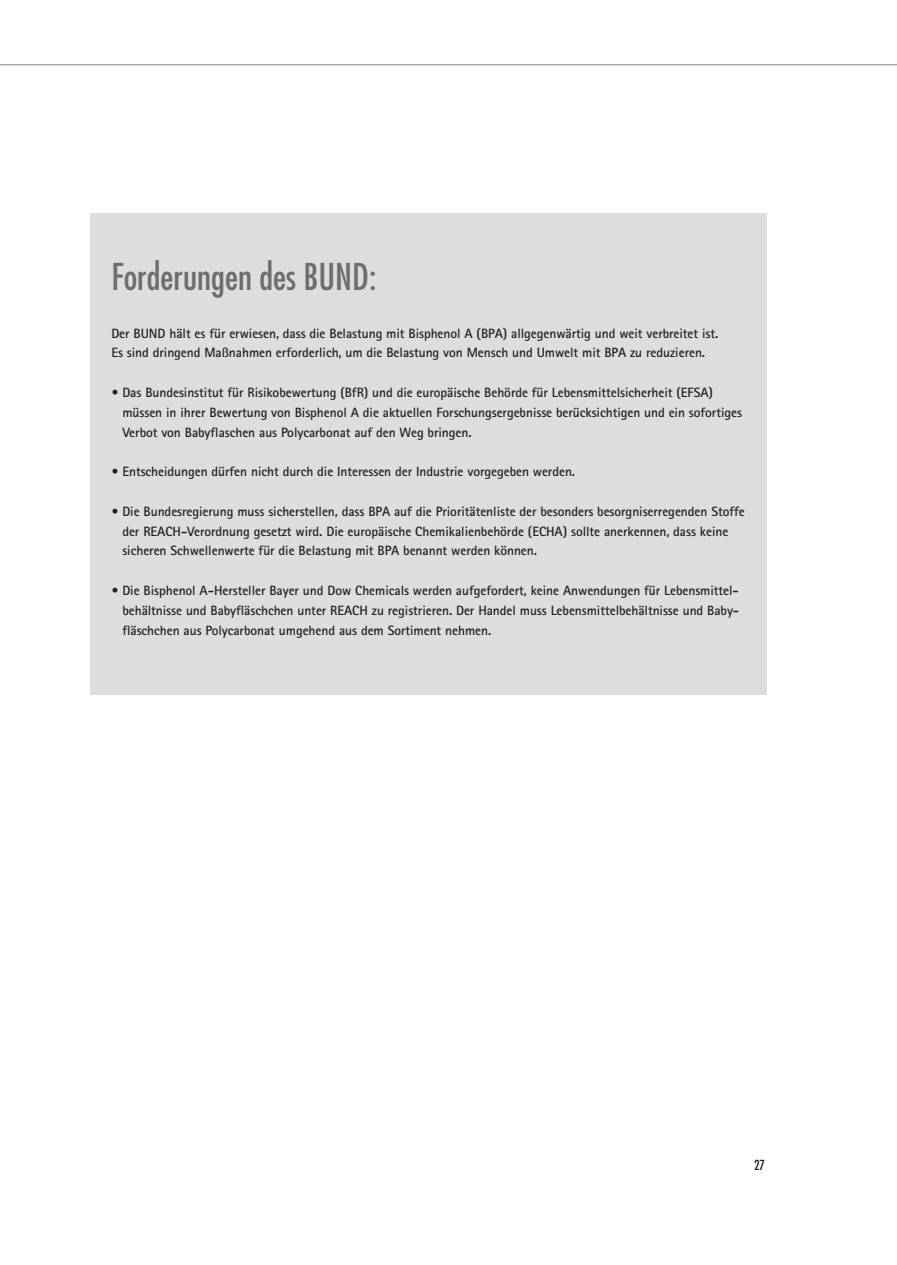
<style>
.page{position:relative;width:897px;height:1265px;background:#fff}
.page>*{position:absolute;margin:0;border:0;box-sizing:border-box;transform-origin:0 0}
.t1{font:condensed 36px "Futura";color:#6c6d70}
.t2{font:700 13.5px/19.8px "Agfa Rotis Sans Serif";letter-spacing:-.005em;color:#231f20}
.t3{font:condensed 13.5px "Futura";color:#231f20}
</style>
<div class="page">
<svg style="left:0;top:64px;width:896px;height:631px"></svg>
<h1 class="t1" style="left:111px;top:254px;width:266px">Forderungen des BUND:</h1>
<p class="t2" style="left:111px;top:323px;width:608px">Der BUND hält es für erwiesen, dass die Belastung mit Bisphenol A (BPA) allgegenwärtig und weit verbreitet ist.<br>Es sind dringend Maßnahmen erforderlich, um die Belastung von Mensch und Umwelt mit BPA zu reduzieren.</p>
<p class="t2" style="left:122px;top:382px;width:621px;text-indent:-11px">• Das Bundesinstitut für Risikobewertung (BfR) und die europäische Behörde für Lebensmittelsicherheit (EFSA) müssen in ihrer Bewertung von Bisphenol A die aktuellen Forschungsergebnisse berücksichtigen und ein sofortiges<br>Verbot von Babyflaschen aus Polycarbonat auf den Weg bringen.</p>
<p class="t2" style="left:111px;top:462px;width:465px">• Entscheidungen dürfen nicht durch die Interessen der Industrie vorgegeben werden.</p>
<p class="t2" style="left:122px;top:501px;width:623px;text-indent:-11px">• Die Bundesregierung muss sicherstellen, dass BPA auf die Prioritätenliste der besonders besorgniserregenden Stoffe der REACH-Verordnung gesetzt wird. Die europäische Chemikalienbehörde (ECHA) sollte anerkennen, dass keine sicheren Schwellenwerte für die Belastung mit BPA benannt werden können.</p>
<p class="t2" style="left:122px;top:580px;width:618px;text-align:justify;text-indent:-11px">• Die Bisphenol A-Hersteller Bayer und Dow Chemicals werden aufgefordert, keine Anwendungen für Lebensmittel&shy;behältnisse und Babyfläschchen unter REACH zu registrieren. Der Handel muss Lebensmittelbehältnisse und Baby&shy;fläschchen aus Polycarbonat umgehend aus dem Sortiment nehmen.</p>
<p class="t3" style="left:754px;top:1157px;width:13px">27</p>
</div>
